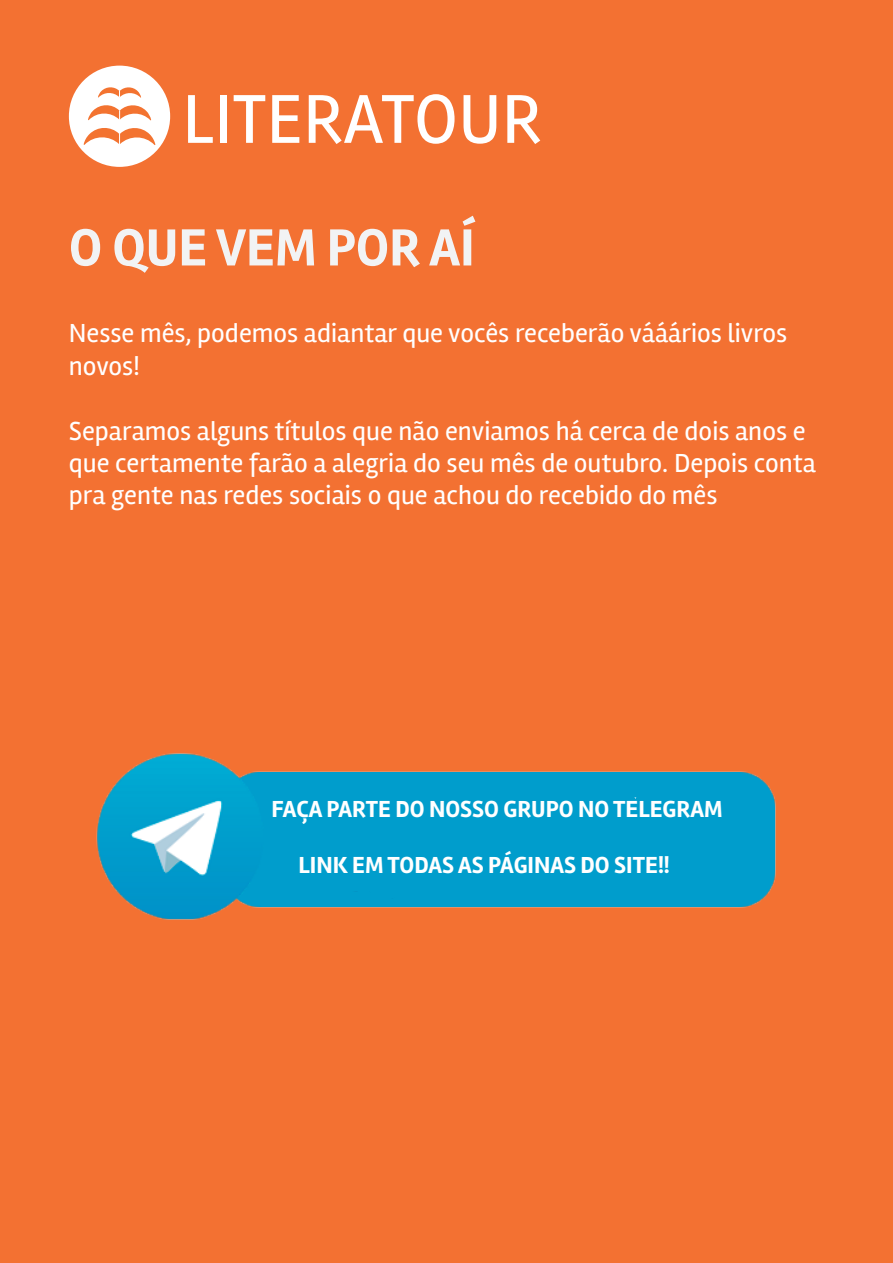
<style>
.page{position:relative;width:893px;height:1263px;background:#f37132}
.page>*{position:absolute;margin:0;border:0;box-sizing:border-box;transform-origin:0 0}
.t1{font:71.4px "Rambla";color:#fff}
.t2{font:700 54px "Rambla";color:#f2f3f4}
.t3{font:27px/32.4px "Rambla";color:#fff}
.t4{font:700 24px "Rambla";color:#fff}
</style>
<div class="page">
<div style="left:69px;top:66px;width:101px;height:101px;background:#fff;border-radius:50%"></div>
<svg style="left:84px;top:128px;width:71px;height:17px"></svg>
<svg style="left:88px;top:87px;width:63px;height:33px"></svg>
<img style="left:96px;top:753px;width:680px;height:167px">
<div style="left:291px;top:781px;width:435px;height:123px;background:#009dcc"></div>
<h1 class="t1" style="left:182px;top:76px;width:361px">LITERATOUR</h1>
<h2 class="t2" style="left:69px;top:216px;width:407px">O QUE VEM POR AÍ</h2>
<p class="t3" style="left:69px;top:317px;width:720px">Nesse mês, podemos adiantar que vocês receberão vááários livros novos!</p>
<p class="t3" style="left:69px;top:414px;width:749px">Separamos alguns títulos que não enviamos há cerca de dois anos e que certamente farão a alegria do seu mês de outubro. Depois conta pra gente nas redes sociais o que achou do recebido do mês</p>
<p class="t4" style="left:271px;top:795px;width:453px">FAÇA PARTE DO NOSSO GRUPO NO TELEGRAM</p>
<p class="t4" style="left:298px;top:851px;width:373px">LINK EM TODAS AS PÁGINAS DO SITE!!</p>
</div>
